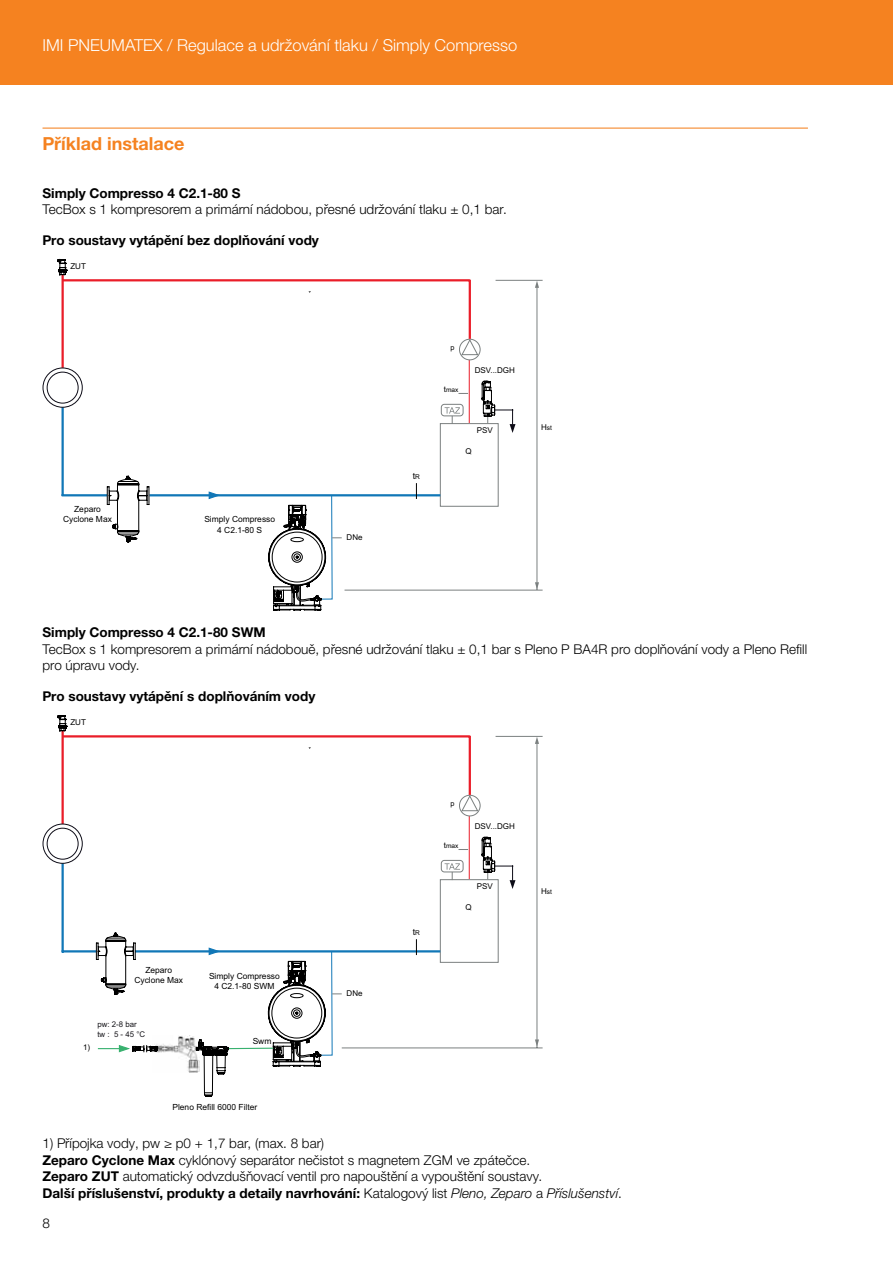
<style>
.page{position:relative;width:893px;height:1263px;background:#fff}
.page>*{position:absolute;margin:0;border:0;box-sizing:border-box;transform-origin:0 0}
.t1{font:700 18px "Helvetica Neue LTW1 G";color:#f58220}
.t2{font:300 16.5px "Helvetica Neue LTW1 G";color:#fff}
.t3{font:300 13.5px/16.5px "Helvetica Neue LTW1 G";color:#000}
.t4{font:700 13.5px "Helvetica Neue LTW1 G";color:#000}
.t5{font:8.7px "Arial";color:#000}
.t6{font:8.4px/10.2px "Arial";color:#000;text-align:center}
.t7{font:7.95px "Arial";color:#000}
.t8{font:7.8px/9.4px "Arial";color:#18171c}
.t9{font:7.8px "Arial";color:#000}
.t10{font:7.35px "Arial";color:#000}
.t11{font:6.6px "Arial";color:#000}
.s1{font-size:6.6px}
.s2{font-size:7.95px}
.s3{font-weight:700}
.s4{font-style:italic}
</style>
<div class="page">
<div style="left:0;top:0;width:893px;height:85px;background:#f58220"></div>
<hr style="left:43px;top:128px;width:765px;height:1px;background:#f58220">
<hr style="left:469px;top:360px;width:1px;height:63px;background:#ea1d29">
<div style="left:440px;top:423px;width:59px;height:84px;border:1px solid #7b8080"></div>
<hr style="left:62px;top:407px;width:2px;height:89px;background:#1177b7">
<hr style="left:62px;top:494px;width:46px;height:2px;background:#1177b7">
<div style="left:47px;top:372px;width:32px;height:32px;border:1px solid #0d0c17;border-radius:50%"></div>
<hr style="left:62px;top:275px;width:2px;height:93px;background:#ea1d29">
<hr style="left:496px;top:280px;width:47px;height:1px;background:#7b8080">
<hr style="left:345px;top:590px;width:198px;height:1px;background:#7b8080">
<hr style="left:537px;top:287px;width:1px;height:303px;background:#7b8080">
<svg style="left:535px;top:582px;width:4px;height:7px"></svg>
<svg style="left:535px;top:281px;width:4px;height:7px"></svg>
<hr style="left:149px;top:494px;width:291px;height:2px;background:#1177b7">
<div style="left:441px;top:404px;width:22px;height:12px;border:1px solid #7b8080;border-radius:3px"></div>
<svg style="left:445px;top:407px;width:15px;height:17px"></svg>
<svg style="left:208px;top:491px;width:12px;height:9px"></svg>
<div style="left:459px;top:339px;width:22px;height:21px;border:1px solid #7b8080;border-radius:50%"></div>
<svg style="left:58px;top:259px;width:421px;height:97px"></svg>
<svg style="left:416px;top:483px;width:1px;height:16px"></svg>
<svg style="left:481px;top:381px;width:34px;height:52px"></svg>
<div style="left:43px;top:367px;width:40px;height:41px;border:1px solid #0d0c17;border-radius:50%"></div>
<svg style="left:107px;top:476px;width:42px;height:66px"></svg>
<svg style="left:268px;top:496px;width:74px;height:114px"></svg>
<hr style="left:469px;top:816px;width:1px;height:63px;background:#ea1d29">
<div style="left:440px;top:879px;width:59px;height:84px;border:1px solid #7b8080"></div>
<hr style="left:62px;top:863px;width:2px;height:89px;background:#1177b7">
<hr style="left:62px;top:950px;width:36px;height:2px;background:#1177b7">
<div style="left:47px;top:828px;width:32px;height:32px;border:1px solid #0d0c17;border-radius:50%"></div>
<hr style="left:62px;top:731px;width:2px;height:93px;background:#ea1d29">
<hr style="left:496px;top:736px;width:47px;height:1px;background:#7b8080">
<hr style="left:342px;top:1048px;width:201px;height:1px;background:#7b8080">
<hr style="left:537px;top:743px;width:1px;height:305px;background:#7b8080">
<svg style="left:535px;top:1039px;width:4px;height:8px"></svg>
<svg style="left:535px;top:737px;width:4px;height:7px"></svg>
<hr style="left:133px;top:950px;width:307px;height:2px;background:#1177b7">
<div style="left:441px;top:860px;width:22px;height:12px;border:1px solid #7b8080;border-radius:3px"></div>
<svg style="left:445px;top:863px;width:15px;height:17px"></svg>
<svg style="left:208px;top:947px;width:12px;height:9px"></svg>
<div style="left:459px;top:795px;width:22px;height:21px;border:1px solid #7b8080;border-radius:50%"></div>
<svg style="left:58px;top:715px;width:421px;height:97px"></svg>
<svg style="left:416px;top:939px;width:1px;height:16px"></svg>
<svg style="left:481px;top:837px;width:34px;height:52px"></svg>
<div style="left:43px;top:823px;width:40px;height:41px;border:1px solid #0d0c17;border-radius:50%"></div>
<svg style="left:268px;top:952px;width:74px;height:114px"></svg>
<svg style="left:96px;top:933px;width:39px;height:61px"></svg>
<img style="left:158px;top:1036px;width:42px;height:36px">
<div style="left:173px;top:1030px;width:5px;height:15px;background:#fff"></div>
<svg style="left:98px;top:1044px;width:60px;height:9px"></svg>
<hr style="left:228px;top:1047px;width:45px;height:2px;background:#38b16f">
<svg style="left:196px;top:1040px;width:32px;height:56px"></svg>
<p class="t2" style="left:43px;top:35px;width:476px">IMI PNEUMATEX / Regulace a udržování tlaku / Simply Compresso</p>
<h1 class="t1" style="left:43px;top:132px;width:143px">Příklad instalace</h1>
<p class="t4" style="left:43px;top:184px;width:200px">Simply Compresso 4 C2.1-80 S</p>
<p class="t3" style="left:43px;top:201px;width:466px">TecBox s 1 kompresorem a primární nádobou, přesné udržování tlaku ± 0,1 bar.</p>
<p class="t4" style="left:43px;top:232px;width:278px">Pro soustavy vytápění bez doplňování vody</p>
<p class="t7" style="left:70px;top:261px;width:17px">ZUT</p>
<p class="t6" style="left:63px;top:504px;width:50px">Zeparo<br>Cyclone Max</p>
<p class="t6" style="left:204px;top:514px;width:72px">Simply Compresso<br>4 C2.1-80 S</p>
<p class="t7" style="left:347px;top:531px;width:18px">DNe</p>
<p class="t5" style="left:413px;top:470px;width:9px">t<span class="s1">R</span></p>
<p class="t10" style="left:451px;top:343px;width:6px">p</p>
<p class="t11" style="left:444px;top:385px;width:16px"><span class="s2">t</span>max</p>
<p class="t7" style="left:475px;top:365px;width:42px">DSV...DGH</p>
<p class="t7" style="left:477px;top:425px;width:18px">PSV</p>
<p class="t7" style="left:465px;top:446px;width:8px">Q</p>
<p class="t11" style="left:541px;top:423px;width:12px"><span class="s2">H</span>st</p>
<p class="t4" style="left:43px;top:624px;width:225px">Simply Compresso 4 C2.1-80 SWM</p>
<p class="t3" style="left:43px;top:641px;width:766px">TecBox s 1 kompresorem a primární nádobouě, přesné udržování tlaku ± 0,1 bar s Pleno P BA4R pro doplňování vody a Pleno Refill pro úpravu vody.</p>
<p class="t4" style="left:43px;top:688px;width:274px">Pro soustavy vytápění s doplňováním vody</p>
<p class="t7" style="left:70px;top:717px;width:17px">ZUT</p>
<p class="t6" style="left:134px;top:964px;width:50px">Zeparo<br>Cyclone Max</p>
<p class="t6" style="left:209px;top:971px;width:72px">Simply Compresso<br>4 C2.1-80 SWM</p>
<p class="t8" style="left:97px;top:1019px;width:49px">pw: 2-8 bar tw : 5 - 45 °C</p>
<p class="t9" style="left:83px;top:1042px;width:9px">1)</p>
<p class="t6" style="left:253px;top:1035px;width:20px">Swm</p>
<p class="t6" style="left:172px;top:1102px;width:86px">Pleno Refill 6000 Filter</p>
<p class="t7" style="left:347px;top:987px;width:18px">DNe</p>
<p class="t5" style="left:413px;top:926px;width:9px">t<span class="s1">R</span></p>
<p class="t10" style="left:451px;top:799px;width:6px">p</p>
<p class="t11" style="left:444px;top:841px;width:16px"><span class="s2">t</span>max</p>
<p class="t7" style="left:475px;top:821px;width:42px">DSV...DGH</p>
<p class="t7" style="left:477px;top:881px;width:18px">PSV</p>
<p class="t7" style="left:465px;top:902px;width:8px">Q</p>
<p class="t11" style="left:541px;top:887px;width:12px"><span class="s2">H</span>st</p>
<p class="t3" style="left:43px;top:1135px;width:581px">1) Přípojka vody, pw ≥ p0 + 1,7 bar, (max. 8 bar)<br><span class="s3">Zeparo Cyclone Max</span> cyklónový separátor nečistot s magnetem ZGM ve zpátečce.<br><span class="s3">Zeparo ZUT</span> automatický odvzdušňovací ventil pro napouštění a vypouštění soustavy.<br><span class="s3">Další příslušenství, produkty a detaily navrhování:</span> Katalogový list <span class="s4">Pleno, Zeparo</span> a <span class="s4">Příslušenství</span>.</p>
<p class="t3" style="left:43px;top:1215px;width:9px">8</p>
</div>
